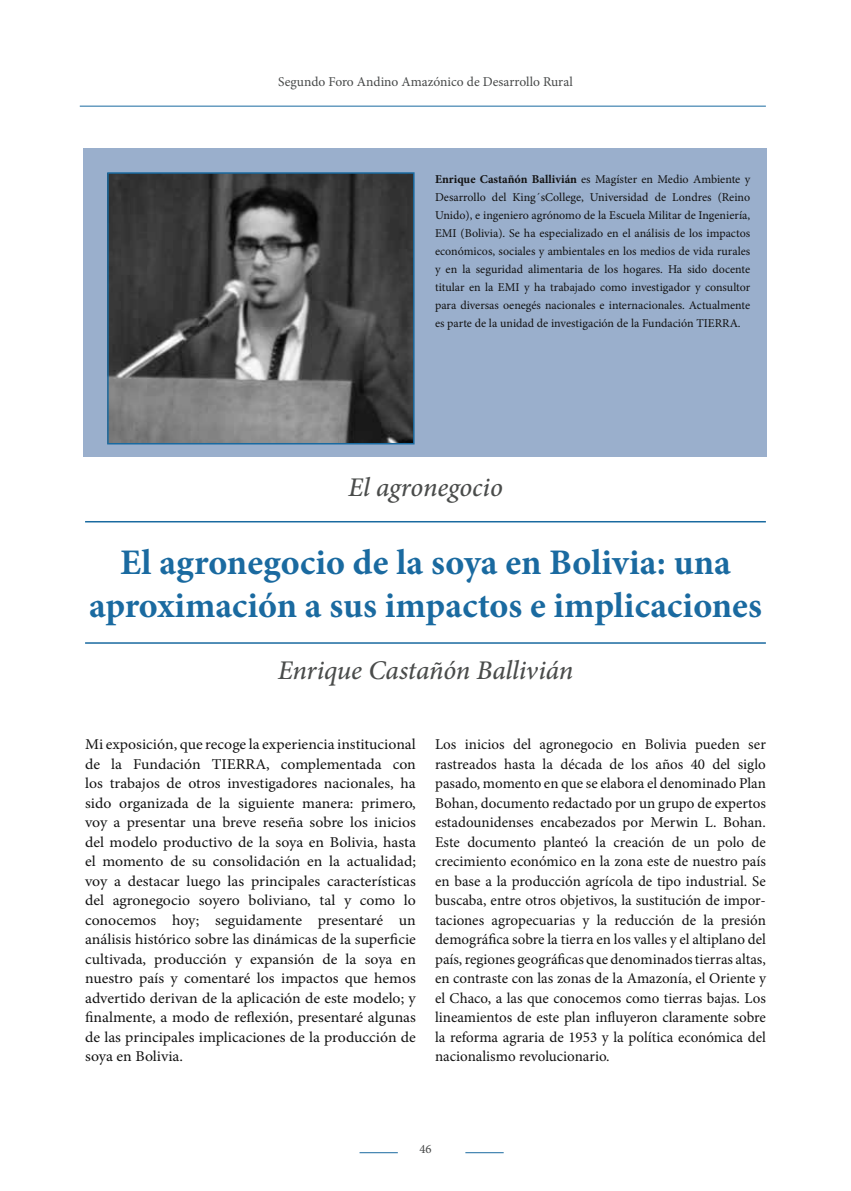
<style>
.page{position:relative;width:851px;height:1191px;background:#fff}
.page>*{position:absolute;margin:0;border:0;box-sizing:border-box;transform-origin:0 0}
.t1{font:700 36px/43.2px "Minion Pro";color:#1a6aa0;text-align:center}
.t2{font:italic 500 27px "Minion Pro";letter-spacing:-.005em;color:#4a4c4b}
.t3{font:15px/19.5px "Minion Pro";color:#121212;text-align:justify}
.t4{font:15px/19.5px "Minion Pro";color:#121212;text-align:justify;scale:1.05 1}
.t5{font:13.5px "Minion Pro";color:#474949}
.t6{font:12.75px "Minion Pro";color:#474949}
.t7{font:12px/18px "Minion Pro";color:#121212;text-align:justify}
.s1{font-weight:700}
</style>
<div class="page">
<hr style="left:80px;top:106px;width:685px;height:1px;background:#1a6aa0">
<hr style="left:359px;top:1152px;width:39px;height:1px;background:#1a6aa0">
<hr style="left:465px;top:1152px;width:38px;height:1px;background:#1a6aa0">
<div style="left:84px;top:149px;width:683px;height:308px;background:#9aafcc"></div>
<img style="left:110px;top:175px;width:301px;height:266px">
<div style="left:107px;top:172px;width:307px;height:272px;border:2px solid #1a6aa0"></div>
<hr style="left:85px;top:521px;width:680px;height:1px;background:#1a6aa0">
<hr style="left:85px;top:642px;width:680px;height:2px;background:#1a6aa0">
<p class="t5" style="left:278px;top:73px;width:296px">Segundo Foro Andino Amazónico de Desarrollo Rural</p>
<p class="t7" style="left:435px;top:171px;width:317px"><span class="s1">Enrique Castañón Ballivián</span> es Magíster en Medio Ambiente y Desarrollo del King´sCollege, Universidad de Londres (Reino Unido), e ingeniero agrónomo de la Escuela Militar de Ingeniería, EMI (Bolivia). Se ha especializado en el análisis de los impactos económicos, sociales y ambientales en los medios de vida rurales y en la seguridad alimentaria de los hogares. Ha sido docente titular en la EMI y ha trabajado como investigador y consultor para diversas oenegés nacionales e internacionales. Actualmente es parte de la unidad de investigación de la Fundación TIERRA.</p>
<h2 class="t2" style="left:348px;top:468px;width:156px">El agronegocio</h2>
<h1 class="t1" style="left:89px;top:540px;width:674px">El agronegocio de la soya en Bolivia: una aproximación a sus impactos e implicaciones</h1>
<h2 class="t2" style="left:278px;top:651px;width:297px">Enrique Castañón Ballivián</h2>
<p class="t4" style="left:85px;top:734px;width:316px">Mi exposición, que recoge la experiencia institucional de la Fundación TIERRA, complementada con los trabajos de otros investigadores nacionales, ha sido organizada de la siguiente manera: primero, voy a presentar una breve reseña sobre los inicios del modelo productivo de la soya en Bolivia, hasta el momento de su consolidación en la actualidad; voy a destacar luego las principales características del agronegocio soyero boliviano, tal y como lo conocemos hoy; seguidamente presentaré un análisis histórico sobre las dinámicas de la superficie cultivada, producción y expansión de la soya en nuestro país y comentaré los impactos que hemos advertido derivan de la aplicación de este modelo; y finalmente, a modo de reflexión, presentaré algunas de las principales implicaciones de la producción de soya en Bolivia.</p>
<p class="t3" style="left:435px;top:734px;width:332px">Los inicios del agronegocio en Bolivia pueden ser rastreados hasta la década de los años 40 del siglo pasado, momento en que se elabora el denominado Plan Bohan, documento redactado por un grupo de expertos estadounidenses encabezados por Merwin L. Bohan.<br>Este documento planteó la creación de un polo de crecimiento económico en la zona este de nuestro país en base a la producción agrícola de tipo industrial. Se buscaba, entre otros objetivos, la sustitución de impor&shy;taciones agropecuarias y la reducción de la presión demográfica sobre la tierra en los valles y el altiplano del país, regiones geográficas que denominados tierras altas, en contraste con las zonas de la Amazonía, el Oriente y el Chaco, a las que conocemos como tierras bajas. Los lineamientos de este plan influyeron claramente sobre la reforma agraria de 1953 y la política económica del nacionalismo revolucionario.</p>
<p class="t6" style="left:419px;top:1140px;width:14px">46</p>
</div>
